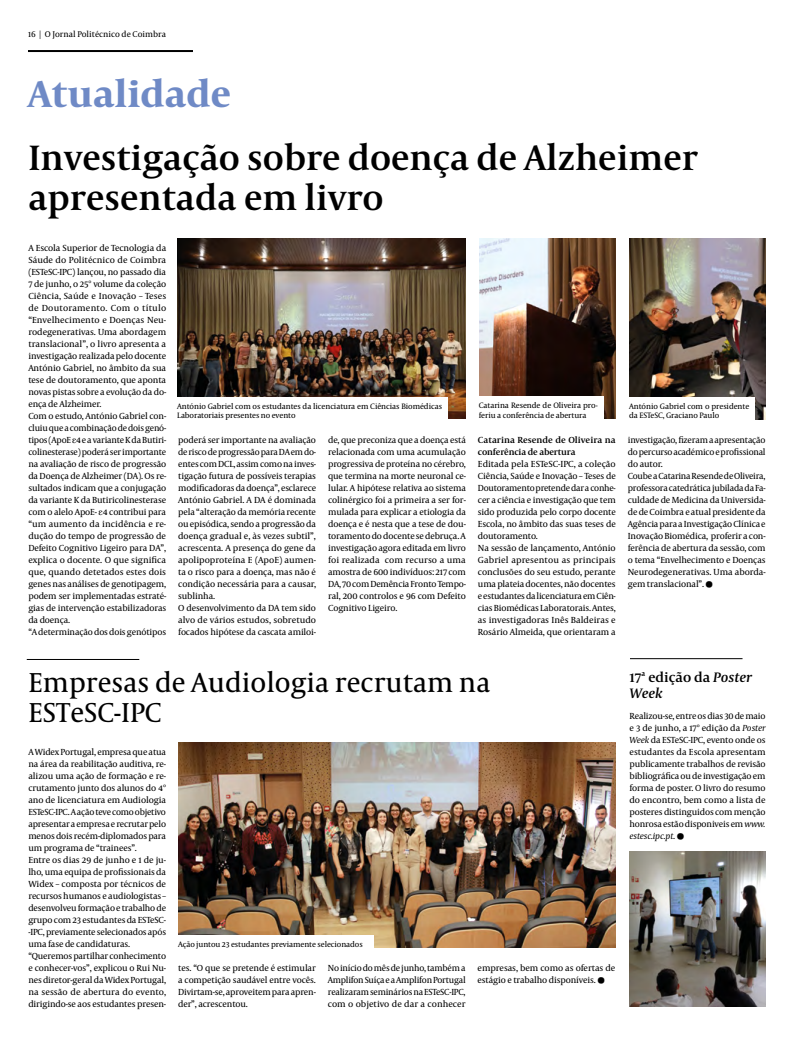
<style>
.page{position:relative;width:794px;height:1049px;background:#fff}
.page>*{position:absolute;margin:0;border:0;box-sizing:border-box;transform-origin:0 0}
.t1{font:700 38px "Capitolium News 2";color:#6f8ac6}
.t2{font:600 36px/40px "Capitolium News 2";color:#000}
.t3{font:28px/30px "Capitolium News 2";color:#000}
.t4{font:600 14px/16px "Capitolium News 2";color:#000}
.t5{font:9px/12px "Capitolium News 2";letter-spacing:-.015em;color:#000}
.t6{font:600 9px/12px "Capitolium News 2";color:#000}
.t7{font:8.5px "Capitolium News 2";color:#000}
.t8{font:8px/9.6px "Capitolium News 2";letter-spacing:-.01em;color:#000}
.s1{font-family:"Georgia"}
.s2{font-style:italic}
</style>
<div class="page">
<hr style="left:28px;top:50px;width:165px;height:2px;background:#000">
<hr style="left:27px;top:659px;width:112px;height:1px;background:#000">
<hr style="left:630px;top:658px;width:112px;height:1px;background:#000">
<img style="left:178px;top:239px;width:287px;height:180px">
<img style="left:479px;top:239px;width:136px;height:180px">
<img style="left:629px;top:239px;width:136px;height:181px">
<img style="left:179px;top:743px;width:436px;height:204px">
<div style="left:178px;top:935px;width:195px;height:15px;background:#fff"></div>
<div style="left:177px;top:397px;width:271px;height:27px;background:#fff"></div>
<img style="left:629px;top:851px;width:136px;height:155px">
<div style="left:479px;top:396px;width:124px;height:29px;background:#fff"></div>
<div style="left:629px;top:397px;width:126px;height:30px;background:#fff"></div>
<p class="t7" style="left:28px;top:28px;width:139px">16 | O Jornal Politécnico de Coimbra</p>
<h1 class="t1" style="left:28px;top:67px;width:204px">Atualidade</h1>
<h2 class="t2" style="left:28px;top:136px;width:671px">Investigação sobre doença de Alzheimer apresentada em livro</h2>
<p class="t5" style="left:28px;top:241px;width:139px">A Escola Superior de Tecnologia da Sáude do Politécnico de Coimbra (ESTeSC-IPC) lançou, no passado dia 7 de junho, o 25º volume da coleção Ciência, Saúde e Inovação – Teses de Doutoramento. Com o título “Envelhecimento e Doenças Neu&shy;rodegenerativas. Uma abordagem translacional”, o livro apresenta a investigação realizada pelo docente António Gabriel, no âmbito da sua tese de doutoramento, que aponta novas pistas sobre a evolução da do&shy;ença de Alzheimer.<br>Com o estudo, António Gabriel con&shy;cluiu que a combinação de dois genó&shy;tipos (ApoE <span class="s1">ε</span>4 e a variante K da Butiri&shy;colinesterase) poderá ser importante na avaliação de risco de progressão da Doença de Alzheimer (DA). Os re&shy;sultados indicam que a conjugação da variante K da Butiricolinesterase com o alelo ApoE- <span class="s1">ε</span>4 contribui para “um aumento da incidência e re&shy;dução do tempo de progressão de Defeito Cognitivo Ligeiro para DA”, explica o docente. O que significa que, quando detetados estes dois genes nas análises de genotipagem, podem ser implementadas estraté&shy;gias de intervenção estabilizadoras da doença.<br>“A determinação dos dois genótipos</p>
<p class="t8" style="left:479px;top:400px;width:120px">Catarina Resende de Oliveira pro&shy;feriu a conferência de abertura</p>
<p class="t8" style="left:629px;top:401px;width:122px">António Gabriel com o presidente da ESTeSC, Graciano Paulo</p>
<p class="t8" style="left:177px;top:401px;width:266px">António Gabriel com os estudantes da licenciatura em Ciências Biomédicas<br>Laboratoriais presentes no evento</p>
<p class="t5" style="left:178px;top:433px;width:139px">poderá ser importante na avaliação de risco de progressão para DA em do&shy;entes com DCL, assim como na inves&shy;tigação futura de possíveis terapias modificadoras da doença”, esclarece António Gabriel. A DA é dominada pela “alteração da memória recente ou episódica, sendo a progressão da doença gradual e, às vezes subtil”, acrescenta. A presença do gene da apolipoproteína E (ApoE) aumen&shy;ta o risco para a doença, mas não é condição necessária para a causar, sublinha.<br>O desenvolvimento da DA tem sido alvo de vários estudos, sobretudo focados hipótese da cascata amiloi-</p>
<p class="t5" style="left:328px;top:433px;width:139px;text-align:justify">de, que preconiza que a doença está relacionada com uma acumulação progressiva de proteína no cérebro, que termina na morte neuronal ce&shy;lular. A hipótese relativa ao sistema colinérgico foi a primeira a ser for&shy;mulada para explicar a etiologia da doença e é nesta que a tese de dou&shy;toramento do docente se debruça. A investigação agora editada em livro foi realizada com recurso a uma amostra de 600 indivíduos: 217 com DA, 70 com Demência Fronto Tempo&shy;ral, 200 controlos e 96 com Defeito Cognitivo Ligeiro.</p>
<p class="t6" style="left:478px;top:433px;width:139px">Catarina Resende de Oliveira na conferência de abertura</p>
<p class="t5" style="left:628px;top:433px;width:139px">investigação, fizeram a apresentação do percurso académico e profissional do autor.<br>Coube a Catarina Resende de Oliveira, professora catedrática jubilada da Fa&shy;culdade de Medicina da Universida&shy;de de Coimbra e atual presidente da Agência para a Investigação Clínica e Inovação Biomédica, proferir a con&shy;ferência de abertura da sessão, com o tema “Envelhecimento e Doenças Neurodegenerativas. Uma aborda&shy;gem translacional”.</p>
<p class="t5" style="left:478px;top:457px;width:139px">Editada pela ESTeSC-IPC, a coleção Ciência, Saúde e Inovação – Teses de Doutoramento pretende dar a conhe&shy;cer a ciência e investigação que tem sido produzida pelo corpo docente Escola, no âmbito das suas teses de doutoramento.<br>Na sessão de lançamento, António Gabriel apresentou as principais conclusões do seu estudo, perante uma plateia docentes, não docentes e estudantes da licenciatura em Ciên&shy;cias Biomédicas Laboratorais. Antes, as investigadoras Inês Baldeiras e Rosário Almeida, que orientaram a</p>
<h3 class="t3" style="left:28px;top:667px;width:464px">Empresas de Audiologia recrutam na<br>ESTeSC-IPC</h3>
<p class="t5" style="left:28px;top:745px;width:139px">A Widex Portugal, empresa que atua na área da reabilitação auditiva, re&shy;alizou uma ação de formação e re&shy;crutamento junto dos alunos do 4º ano de licenciatura em Audiologia ESTeSC-IPC. A ação teve como objetivo apresentar a empresa e recrutar pelo menos dois recém-diplomados para um programa de “trainees”.<br>Entre os dias 29 de junho e 1 de ju&shy;lho, uma equipa de profissionais da Widex – composta por técnicos de recursos humanos e audiologistas – desenvolveu formação e trabalho de grupo com 23 estudantes da ESTeSC--IPC, previamente selecionados após uma fase de candidaturas. “Queremos partilhar conhecimento e conhecer-vos”, explicou o Rui Nu&shy;nes diretor-geral da Widex Portugal, na sessão de abertura do evento, dirigindo-se aos estudantes presen-</p>
<p class="t8" style="left:178px;top:939px;width:186px">Ação juntou 23 estudantes previamente selecionados</p>
<p class="t5" style="left:178px;top:961px;width:139px;text-align:justify">tes. “O que se pretende é estimular a competição saudável entre vocês.<br>Divirtam-se, aproveitem para apren&shy;der”, acrescentou.</p>
<p class="t5" style="left:328px;top:961px;width:139px;text-align:justify">No início do mês de junho, também a Amplifon Suíça e a Amplifon Portugal realizaram seminários na ESTeSC-IPC, com o objetivo de dar a conhecer</p>
<p class="t5" style="left:477px;top:961px;width:139px">empresas, bem como as ofertas de estágio e trabalho disponíveis.</p>
<h3 class="t4" style="left:629px;top:668px;width:124px">17ª edição da <span class="s2">Poster<br>Week</span></h3>
<p class="t5" style="left:629px;top:709px;width:138px;text-align:justify">Realizou-se, entre os dias 30 de maio e 3 de junho, a 17º edição da <span class="s2">Poster Week</span> da ESTeSC-IPC, evento onde os estudantes da Escola apresentam publicamente trabalhos de revisão bibliográfica ou de investigação em forma de poster. O livro do resumo do encontro, bem como a lista de posteres distinguidos com menção honrosa estão disponiveis em <span class="s2">www. estesc.ipc.pt</span>.</p>
</div>
